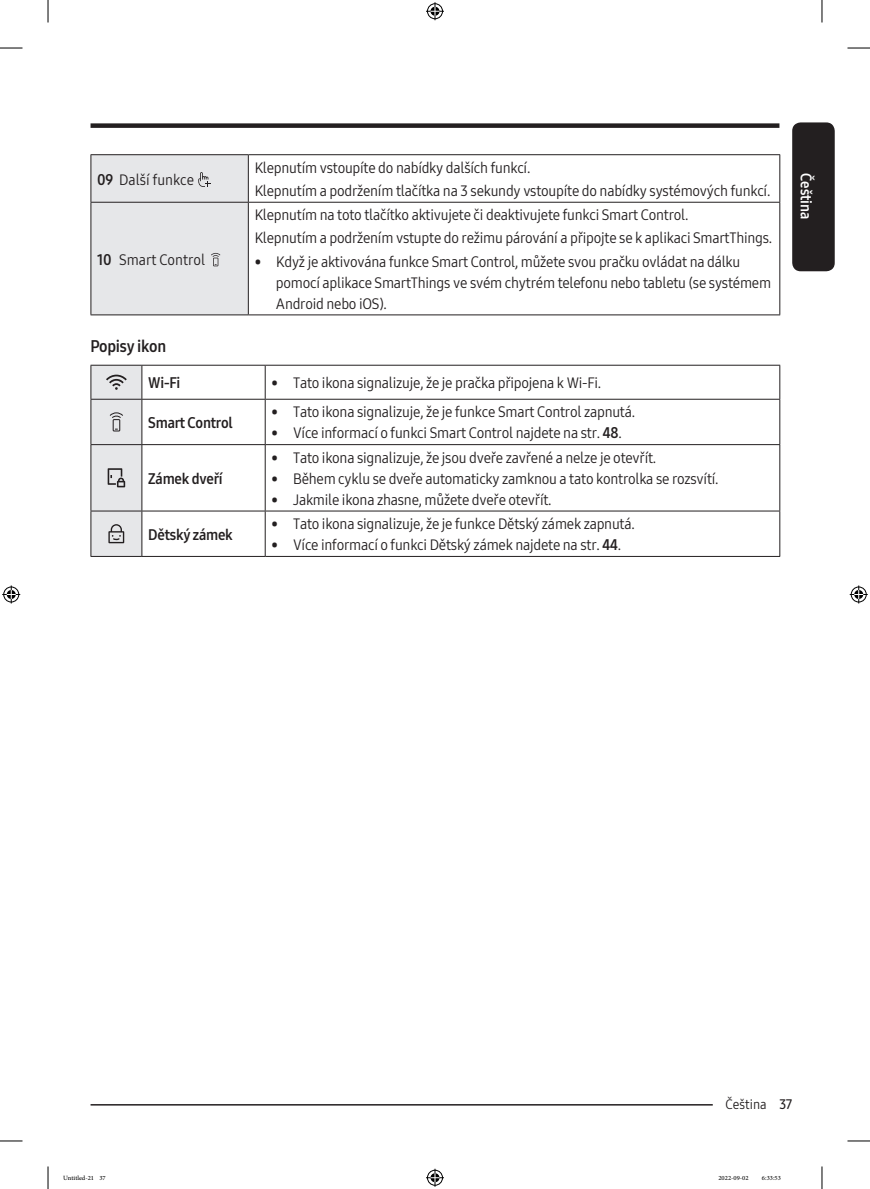
<style>
.page{position:relative;width:870px;height:1189px;background:#fff}
.page>*{position:absolute;margin:0;border:0;box-sizing:border-box;transform-origin:0 0}
.t1{font:16.5px "Samsung One 700 C";letter-spacing:-.015em;color:#231f20}
.t2{font:15px/21px "Samsung One 400 C";letter-spacing:-.015em;color:#231f20}
.t3{font:15px "Samsung One 700 C";letter-spacing:-.015em;color:#231f20}
.t4{font:15px "Samsung One 700 C";color:#fff}
.t5{font:13.5px "Samsung One 400 C";color:#231f20}
.t6{font:9px "Adobe Arabic";color:#000}
.s1{font-family:"Samsung One 700 C"}
.s2{font-family:"Samsung One 600 C"}
</style>
<div class="page">
<div style="left:792px;top:122px;width:43px;height:149px;background:#231f20;border-radius:9px"></div>
<div style="left:91px;top:123px;width:688px;height:5px;background:#231f20"></div>
<hr style="left:91px;top:1104px;width:663px;height:1px;background:#231f20">
<div style="left:713px;top:1096px;width:66px;height:15px;background:#fff"></div>
<hr style="left:91px;top:154px;width:157px;height:1px;background:#231f20">
<hr style="left:248px;top:154px;width:532px;height:1px;background:#231f20">
<hr style="left:248px;top:155px;width:1px;height:47px;background:#231f20">
<hr style="left:779px;top:155px;width:1px;height:47px;background:#231f20">
<hr style="left:248px;top:202px;width:532px;height:1px;background:#231f20">
<hr style="left:248px;top:203px;width:1px;height:111px;background:#231f20">
<hr style="left:779px;top:203px;width:1px;height:111px;background:#231f20">
<hr style="left:248px;top:314px;width:532px;height:1px;background:#231f20">
<div style="left:91px;top:155px;width:157px;height:160px;background:#e6e7e9"></div>
<hr style="left:142px;top:365px;width:123px;height:1px;background:#231f20">
<hr style="left:142px;top:366px;width:1px;height:33px;background:#231f20">
<hr style="left:265px;top:365px;width:515px;height:1px;background:#231f20">
<hr style="left:265px;top:366px;width:1px;height:33px;background:#231f20">
<hr style="left:779px;top:366px;width:1px;height:33px;background:#231f20">
<hr style="left:142px;top:399px;width:123px;height:1px;background:#231f20">
<hr style="left:142px;top:400px;width:1px;height:44px;background:#231f20">
<hr style="left:265px;top:399px;width:515px;height:1px;background:#231f20">
<hr style="left:265px;top:400px;width:1px;height:44px;background:#231f20">
<hr style="left:779px;top:400px;width:1px;height:44px;background:#231f20">
<hr style="left:142px;top:444px;width:123px;height:1px;background:#231f20">
<hr style="left:142px;top:445px;width:1px;height:66px;background:#231f20">
<hr style="left:265px;top:444px;width:515px;height:1px;background:#231f20">
<hr style="left:265px;top:445px;width:1px;height:66px;background:#231f20">
<hr style="left:779px;top:445px;width:1px;height:66px;background:#231f20">
<hr style="left:142px;top:511px;width:123px;height:1px;background:#231f20">
<hr style="left:142px;top:511px;width:1px;height:45px;background:#231f20">
<hr style="left:265px;top:511px;width:515px;height:1px;background:#231f20">
<hr style="left:265px;top:511px;width:1px;height:45px;background:#231f20">
<hr style="left:779px;top:511px;width:1px;height:45px;background:#231f20">
<hr style="left:91px;top:556px;width:51px;height:1px;background:#231f20">
<hr style="left:142px;top:556px;width:123px;height:1px;background:#231f20">
<hr style="left:265px;top:556px;width:515px;height:1px;background:#231f20">
<svg style="left:91px;top:365px;width:51px;height:191px;background:#d6d7d9"></svg>
<svg style="left:0;top:48px;width:22px;height:1px"></svg>
<svg style="left:847px;top:48px;width:23px;height:1px"></svg>
<svg style="left:0;top:1141px;width:22px;height:1px"></svg>
<svg style="left:847px;top:1141px;width:23px;height:1px"></svg>
<svg style="left:48px;top:0;width:1px;height:23px"></svg>
<svg style="left:48px;top:1166px;width:1px;height:23px"></svg>
<svg style="left:822px;top:0;width:1px;height:23px"></svg>
<svg style="left:822px;top:1166px;width:1px;height:23px"></svg>
<svg style="left:426px;top:2px;width:18px;height:18px"></svg>
<svg style="left:426px;top:1169px;width:18px;height:18px"></svg>
<svg style="left:2px;top:585px;width:18px;height:18px"></svg>
<svg style="left:850px;top:585px;width:18px;height:18px"></svg>
<p class="t2" style="left:97px;top:169px;width:98px"><span class="s1">09</span> Další funkce</p>
<p class="t2" style="left:97px;top:249px;width:109px"><span class="s1">10</span> Smart Control</p>
<p class="t2" style="left:255px;top:157px;width:277px">Klepnutím vstoupíte do nabídky dalších funkcí.</p>
<p class="t2" style="left:255px;top:180px;width:517px">Klepnutím a podržením tlačítka na 3 sekundy vstoupíte do nabídky systémových funkcí.</p>
<p class="t2" style="left:255px;top:204px;width:435px">Klepnutím na toto tlačítko aktivujete či deaktivujete funkci Smart Control.</p>
<p class="t2" style="left:255px;top:227px;width:519px">Klepnutím a podržením vstupte do režimu párování a připojte se k aplikaci SmartThings.</p>
<p class="t2" style="left:276px;top:251px;width:497px;text-indent:-21px">• Když je aktivována funkce Smart Control, můžete svou pračku ovládat na dálku pomocí aplikace SmartThings ve svém chytrém telefonu nebo tabletu (se systémem<br>Android nebo iOS).</p>
<h3 class="t1" style="left:91px;top:335px;width:77px">Popisy ikon</h3>
<p class="t3" style="left:148px;top:373px;width:34px">Wi-Fi</p>
<p class="t2" style="left:272px;top:372px;width:331px">• Tato ikona signalizuje, že je pračka připojena k Wi-Fi.</p>
<p class="t3" style="left:148px;top:412px;width:86px">Smart Control</p>
<p class="t2" style="left:272px;top:401px;width:365px">• Tato ikona signalizuje, že je funkce Smart Control zapnutá.</p>
<p class="t2" style="left:272px;top:422px;width:352px">• Více informací o funkci Smart Control najdete na str. <span class="s1">48</span>.</p>
<p class="t3" style="left:148px;top:468px;width:76px">Zámek dveří</p>
<p class="t3" style="left:148px;top:524px;width:86px">Dětský zámek</p>
<p class="t2" style="left:272px;top:447px;width:386px">• Tato ikona signalizuje, že jsou dveře zavřené a nelze je otevřít.</p>
<p class="t2" style="left:272px;top:468px;width:448px">• Během cyklu se dveře automaticky zamknou a tato kontrolka se rozsvítí.</p>
<p class="t2" style="left:272px;top:489px;width:282px">• Jakmile ikona zhasne, můžete dveře otevřít.</p>
<p class="t2" style="left:272px;top:513px;width:365px">• Tato ikona signalizuje, že je funkce Dětský zámek zapnutá.</p>
<p class="t2" style="left:272px;top:534px;width:351px">• Více informací o funkci Dětský zámek najdete na str. <span class="s1">44</span>.</p>
<p class="t4" style="left:816px;top:173px;width:48px;rotate:90deg">Čeština</p>
<p class="t5" style="left:725px;top:1095px;width:68px">Čeština <span class="s2">37</span></p>
<p class="t6" style="left:63px;top:1171px;width:44px">Untitled-21 37</p>
<p class="t6" style="left:718px;top:1171px;width:32px">2022-09-02</p>
<p class="t6" style="left:762px;top:1171px;width:20px">6:33:53</p>
</div>
